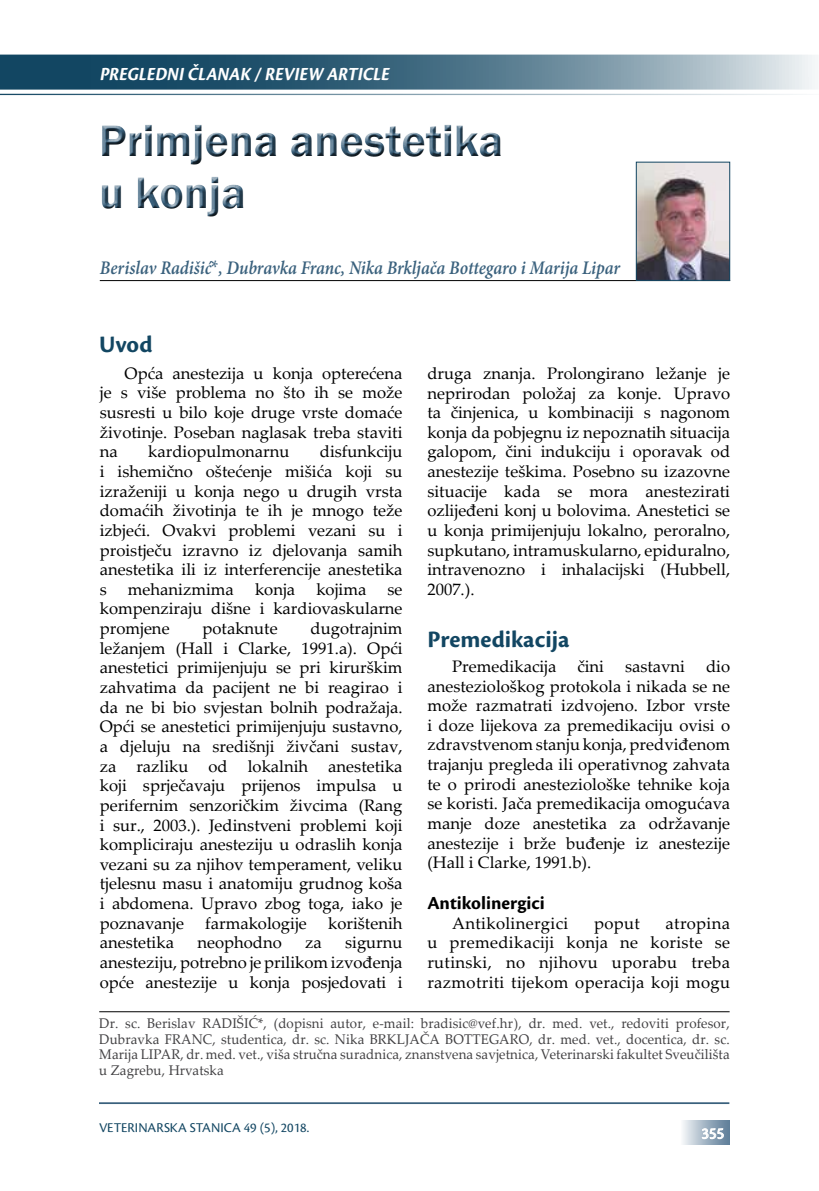
<style>
.page{position:relative;width:819px;height:1191px;background:#fff}
.page>*{position:absolute;margin:0;border:0;box-sizing:border-box;transform-origin:0 0}
.t1{font:600 45.5px/52.5px "Franklin Gothic";color:#3a617d}
.t2{font:700 24.5px "Cronos Pro";color:#124662}
.t3{font:italic 600 19.25px "Minion Pro";letter-spacing:-.005em;color:#3a617d;scale:.9 1}
.t4{font:italic 700 19.25px "Cronos Pro";color:#fff;scale:.9 1}
.t5{font:700 19.25px "Cronos Pro";color:#000}
.t6{font:16.62px/19.6px "Palatino Linotype";color:#000;text-align:justify}
.t7{font:16.62px "Palatino Linotype";letter-spacing:.02em;color:#000}
.t8{font:14px/15.8px "Palatino Linotype";letter-spacing:.01em;color:#414042;text-align:justify;scale:.95 1}
.t9{font:14px "Cronos Pro";color:#124662}
.s1{font-family:"Palatino Linotype";font-weight:400;font-style:normal}
</style>
<div class="page">
<hr style="left:99px;top:1102px;width:630px;height:2px;background:#3a617d">
<svg style="left:0;top:55px;width:815px;height:35px;background:#557a8e"></svg>
<hr style="left:0;top:94px;width:819px;height:1px;background:#124662">
<div style="left:680px;top:1120px;width:49px;height:25px;background:linear-gradient(to right,#f7f9fa,#597995)"></div>
<svg style="left:701px;top:1127px;width:23px;height:12px"></svg>
<svg style="left:102px;top:125px;width:399px;height:92px"></svg>
<hr style="left:100px;top:280px;width:630px;height:1px;background:#000">
<img style="left:637px;top:164px;width:91px;height:115px">
<div style="left:635px;top:162px;width:95px;height:119px;border:1px solid #124662"></div>
<hr style="left:99px;top:1011px;width:630px;height:1px;background:#000">
<p class="t4" style="left:99px;top:63px;width:328px">PREGLEDNIČLANAK /REVIEW ARTICLE</p>
<h1 class="t1" style="left:99px;top:115px;width:405px">Primjena anestetika u konja</h1>
<p class="t3" style="left:100px;top:254px;width:579px">Berislav Radišić<span class="s1">*</span>, Dubravka Franc, Nika Brkljača Bottegaro i Marija Lipar</p>
<h2 class="t2" style="left:99px;top:330px;width:55px">Uvod</h2>
<p class="t6" style="left:100px;top:363px;width:304px;text-indent:25px">Opća anestezija u konja opterećena je s više problema no što ih se može susresti u bilo koje druge vrste domaće životinje. Poseban naglasak treba staviti na</p>
<p class="t6" style="left:100px;top:441px;width:304px;text-indent:220px">disfunkciju i ishemično oštećenje mišića koji su izraženiji u konja nego u drugih vrsta domaćih životinja te ih je mnogo teže izbjeći. Ovakvi problemi vezani su i proistječu izravno iz djelovanja samih anestetika ili iz interferencije anestetika s</p>
<p class="t6" style="left:148px;top:441px;width:143px">kardiopulmonarnu</p>
<p class="t6" style="left:128px;top:578px;width:107px">mehanizmima</p>
<p class="t6" style="left:255px;top:578px;width:42px">konja</p>
<p class="t6" style="left:316px;top:578px;width:52px">kojima</p>
<p class="t6" style="left:100px;top:578px;width:304px;text-indent:288px">se kompenziraju dišne i kardiovaskularne promjene</p>
<p class="t6" style="left:100px;top:618px;width:304px;text-indent:211px">dugotrajnim ležanjem (Hall i Clarke, 1991.a). Opći anestetici primijenjuju se pri kirurškim zahvatima da pacijent ne bi reagirao i da ne bi bio svjestan bolnih podražaja.<br>Opći se anestetici primijenjuju sustavno, a djeluju na središnji živčani sustav, za razliku od lokalnih anestetika koji sprječavaju prijenos impulsa u perifernim senzoričkim živcima (Rang i sur., 2003.). Jedinstveni problemi koji kompliciraju anesteziju u odraslih konja vezani su za njihov temperament, veliku tjelesnu masu i anatomiju grudnog koša i abdomena. Upravo zbog toga, iako je poznavanje</p>
<p class="t6" style="left:202px;top:618px;width:77px">potaknute</p>
<p class="t6" style="left:205px;top:912px;width:103px">farmakologije</p>
<p class="t6" style="left:328px;top:912px;width:76px">korištenih</p>
<p class="t6" style="left:100px;top:932px;width:76px">anestetika</p>
<p class="t6" style="left:197px;top:932px;width:86px">neophodno</p>
<p class="t6" style="left:305px;top:932px;width:18px">za</p>
<p class="t6" style="left:100px;top:932px;width:304px;text-indent:245px">sigurnu anesteziju, potrebno je prilikom izvođenja opće anestezije u konja posjedovati i</p>
<p class="t6" style="left:427px;top:363px;width:304px">druga znanja. Prolongirano ležanje je neprirodan položaj za konje. Upravo ta činjenica, u kombinaciji s nagonom konja da pobjegnu iz nepoznatih situacija galopom, čini indukciju i oporavak od anestezije teškima. Posebno su izazovne situacije kada se mora anestezirati ozlijeđeni konj u bolovima. Anestetici se u konja primijenjuju lokalno, peroralno, supkutano, intramuskularno, epiduralno, intravenozno i inhalacijski (Hubbell, 2007.).</p>
<h2 class="t2" style="left:427px;top:625px;width:143px">Premedikacija</h2>
<p class="t6" style="left:452px;top:656px;width:106px">Premedikacija</p>
<p class="t6" style="left:577px;top:656px;width:28px">čini</p>
<p class="t6" style="left:625px;top:656px;width:62px">sastavni</p>
<p class="t6" style="left:427px;top:656px;width:304px;text-indent:279px">dio anesteziološkog protokola i nikada se ne može razmatrati izdvojeno. Izbor vrste i doze lijekova za premedikaciju ovisi o zdravstvenom stanju konja, predviđenom trajanju pregleda ili operativnog zahvata te o prirodi anesteziološke tehnike koja se koristi. Jača premedikacija omogućava manje doze anestetika za održavanje anestezije i brže buđenje iz anestezije (Hall i Clarke, 1991.b).</p>
<p class="t5" style="left:427px;top:892px;width:119px">Antikolinergici</p>
<p class="t7" style="left:452px;top:911px;width:118px">Antikolinergici</p>
<p class="t6" style="left:594px;top:912px;width:47px">poput</p>
<p class="t6" style="left:427px;top:912px;width:304px;text-indent:238px">atropina u premedikaciji konja ne koriste se rutinski, no njihovu uporabu treba razmotriti tijekom operacija koji mogu</p>
<p class="t8" style="left:99px;top:1014px;width:665px">Dr. sc. Berislav RADIŠIĆ*, (dopisni autor, e-mail: bradisic@vef.hr), dr. med. vet., redoviti profesor, Dubravka FRANC, studentica, dr. sc. Nika BRKLJAČA BOTTEGARO, dr. med. vet., docentica, dr. sc.<br>Marija LIPAR, dr. med. vet., viša stručna suradnica, znanstvena savjetnica, Veterinarski fakultet Sveučilišta u Zagrebu, Hrvatska</p>
<p class="t9" style="left:99px;top:1119px;width:212px">VETERINARSKA STANICA 49 (5), 2018.</p>
</div>
